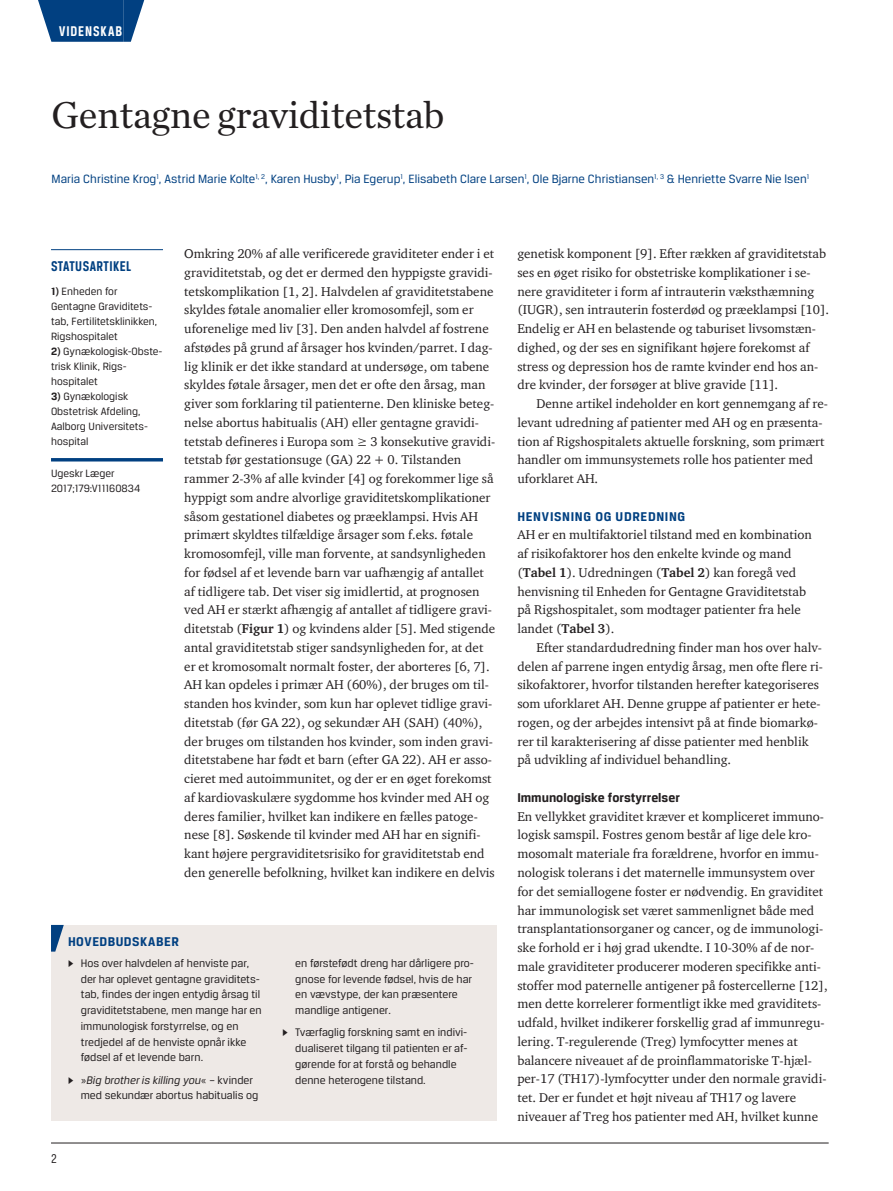
<style>
.page{position:relative;width:893px;height:1191px;background:#fff}
.page>*{position:absolute;margin:0;border:0;box-sizing:border-box;transform-origin:0 0}
.t1{font:39px "Chronicle Text G1";letter-spacing:-.01em;color:#231f20}
.t2{font:700 15px "Breuer Condensed";letter-spacing:.03em;color:#014081}
.t3{font:700 15px "Breuer Condensed";letter-spacing:.065em;color:#fff}
.t4{font:700 13.5px "Breuer Text";letter-spacing:.045em;color:#014081}
.t5{font:700 13.5px "Breuer Text";color:#231f20}
.t6{font:13.5px "Breuer Condensed";color:#231f20}
.t7{font:13.05px/18.8px "ITC Charter Com";color:#231f20}
.t8{font:12.75px "Breuer Text";color:#014081}
.t9{font:11.7px/15.8px "Breuer Text";color:#231f20}
.t10{font:11.25px/15px "Breuer Text";color:#231f20}
.s1{font-weight:700}
.s2{font-family:"Greta Text"}
.s3{font-style:italic}
</style>
<div class="page">
<hr style="left:51px;top:1142px;width:778px;height:1px;background:#231f20">
<div style="left:59px;top:0;width:64px;height:42px;background:#014081"></div>
<svg style="left:38px;top:0;width:21px;height:42px"></svg>
<svg style="left:123px;top:0;width:21px;height:42px"></svg>
<hr style="left:51px;top:249px;width:112px;height:1px;background:#014081">
<hr style="left:51px;top:458px;width:112px;height:3px;background:#014081">
<div style="left:51px;top:925px;width:445px;height:195px;background:#eee9e6"></div>
<svg style="left:51px;top:925px;width:13px;height:26px"></svg>
<p class="t3" style="left:59px;top:23px;width:65px">VIDENSKAB</p>
<h1 class="t1" style="left:52px;top:86px;width:395px">Gentagne graviditetstab</h1>
<p class="t8" style="left:52px;top:172px;width:759px">Maria Christine Krog<sup>1</sup>, Astrid Marie Kolte<sup>1,</sup> <sup>2</sup>, Karen Husby<sup>1</sup>, Pia Egerup<sup>1</sup>, Elisabeth Clare Larsen<sup>1</sup>, Ole Bjarne Christiansen<sup>1,</sup> <sup>3</sup> &amp; Henriette Svarre Nie lsen<sup>1</sup></p>
<p class="t7" style="left:184px;top:244px;width:313px">Omkring 20% af alle verificerede graviditeter ender i et graviditetstab, og det er dermed den hyppigste gravidi&shy;tetskomplikation [1, 2]. Halvdelen af graviditetstabene skyldes føtale anomalier eller kromosomfejl, som er uforenelige med liv [3]. Den anden halvdel af fostrene afstødes på grund af årsager hos kvinden/parret. I dag&shy;lig klinik er det ikke standard at undersøge, om tabene skyldes føtale årsager, men det er ofte den årsag, man giver som forklaring til patienterne. Den kliniske beteg&shy;nelse abortus habitualis (AH) eller gentagne gravidi&shy;tetstab defineres i Europa som ≥ 3 konsekutive gravidi&shy;tetstab før gestationsuge (GA) 22 + 0. Tilstanden rammer 2-3% af alle kvinder [4] og forekommer lige så hyppigt som andre alvorlige graviditetskomplikationer såsom gestationel diabetes og præeklampsi. Hvis AH primært skyldtes tilfældige årsager som f.eks. føtale kromosomfejl, ville man forvente, at sandsynligheden for fødsel af et levende barn var uafhængig af antallet af tidligere tab. Det viser sig imidlertid, at prognosen ved AH er stærkt afhængig af antallet af tidligere gravi&shy;ditetstab (<span class="s1">Figur 1</span>) og kvindens alder [5]. Med stigende antal graviditetstab stiger sandsynligheden for, at det er et kromosomalt normalt foster, der aborteres [6, 7].<br>AH kan opdeles i primær AH (60%), der bruges om til&shy;standen hos kvinder, som kun har oplevet tidlige gravi&shy;ditetstab (før GA 22), og sekundær AH (SAH) (40%), der bruges om tilstanden hos kvinder, som inden gravi&shy;ditetstabene har født et barn (efter GA 22). AH er asso&shy;cieret med autoimmunitet, og der er en øget forekomst af kardiovaskulære sygdomme hos kvinder med AH og deres familier, hvilket kan indikere en fælles patoge&shy;nese [8]. Søskende til kvinder med AH har en signifi&shy;kant højere pergraviditetsrisiko for graviditetstab end den generelle befolkning, hvilket kan indikere en delvis</p>
<p class="t7" style="left:517px;top:244px;width:313px">genetisk komponent [9]. Efter rækken af graviditetstab ses en øget risiko for obstetriske komplikationer i se&shy;nere graviditeter i form af intrauterin væksthæmning (IUGR), sen intrauterin fosterdød og præeklampsi [10].<br>Endelig er AH en belastende og taburiset livsomstæn&shy;dighed, og der ses en signifikant højere forekomst af stress og depression hos de ramte kvinder end hos an&shy;dre kvinder, der forsøger at blive gravide [11].</p>
<p class="t2" style="left:51px;top:258px;width:82px">STATUSARTIKEL</p>
<p class="t10" style="left:51px;top:284px;width:108px"><span class="s1">1)</span> Enheden for<br>Gentagne Graviditets&shy;tab, Fertilitetsklinikken,<br>Rigshospitalet</p>
<p class="t10" style="left:51px;top:344px;width:113px"><span class="s1">2)</span> Gynækologisk-Obste&shy;trisk Klinik, Rigs&shy;hospitalet</p>
<p class="t10" style="left:51px;top:389px;width:98px"><span class="s1">3)</span> Gynækologisk<br>Obstetrisk Afdeling,<br>Aalborg Universitets&shy;hospital</p>
<p class="t10" style="left:51px;top:465px;width:91px">Ugeskr Læger<br>2017;179:V11160834</p>
<p class="t7" style="left:517px;top:394px;width:312px;text-indent:19px">Denne artikel indeholder en kort gennemgang af re&shy;levant udredning af patienter med AH og en præsenta&shy;tion af Rigshospitalets aktuelle forskning, som primært handler om immunsystemets rolle hos patienter med uforklaret AH.</p>
<p class="t4" style="left:517px;top:508px;width:169px">HENVISNING OG UDREDNING</p>
<p class="t7" style="left:517px;top:525px;width:296px">AH er en multifaktoriel tilstand med en kombination af risikofaktorer hos den enkelte kvinde og mand (<span class="s1">Tabel 1</span>). Udredningen (<span class="s1">Tabel 2</span>) kan foregå ved henvisning til Enheden for Gentagne Graviditetstab på Rigshospitalet, som modtager patienter fra hele landet (<span class="s1">Tabel 3</span>).</p>
<p class="t7" style="left:517px;top:638px;width:307px;text-indent:19px">Efter standardudredning finder man hos over halv&shy;delen af parrene ingen entydig årsag, men ofte flere ri&shy;sikofaktorer, hvorfor tilstanden herefter kategoriseres som uforklaret AH. Denne gruppe af patienter er hete&shy;rogen, og der arbejdes intensivt på at finde biomarkø&shy;rer til karakterisering af disse patienter med henblik på udvikling af individuel behandling.</p>
<p class="t5" style="left:517px;top:790px;width:164px">Immunologiske forstyrrelser</p>
<p class="t7" style="left:517px;top:806px;width:312px">En vellykket graviditet kræver et kompliceret immuno&shy;logisk samspil. Fostres genom består af lige dele kro&shy;mosomalt materiale fra forældrene, hvorfor en immu&shy;nologisk tolerans i det maternelle immunsystem over for det semiallogene foster er nødvendig. En graviditet har immunologisk set været sammenlignet både med transplantationsorganer og cancer, og de immunologi&shy;ske forhold er i høj grad ukendte. I 10-30% af de nor&shy;male graviditeter producerer moderen specifikke anti&shy;stoffer mod paternelle antigener på fostercellerne [12], men dette korrelerer formentligt ikke med graviditets&shy;udfald, hvilket indikerer forskellig grad af immunregu&shy;lering. T-regulerende (Treg) lymfocytter menes at balancere niveauet af de proinflammatoriske T-hjæl&shy;per-17 (TH17)-lymfocytter under den normale gravidi&shy;tet. Der er fundet et højt niveau af TH17 og lavere niveauer af Treg hos patienter med AH, hvilket kunne</p>
<p class="t4" style="left:68px;top:934px;width:112px">HOVEDBUDSKABER</p>
<p class="t9" style="left:295px;top:955px;width:180px">en førstefødt dreng har dårligere pro&shy;gnose for levende fødsel, hvis de har en vævstype, der kan præsentere mandlige antigener.</p>
<p class="t9" style="left:295px;top:1024px;width:174px;text-indent:-13px"><span class="s2">▶</span> Tværfaglig forskning samt en indivi&shy;dualiseret tilgang til patienten er af&shy;gørende for at forstå og behandle denne heterogene tilstand.</p>
<p class="t9" style="left:81px;top:955px;width:182px;text-indent:-13px"><span class="s2">▶</span> Hos over halvdelen af henviste par, der har oplevet gentagne graviditets&shy;tab, findes der ingen entydig årsag til graviditetstabene, men mange har en immunologisk forstyrrelse, og en tredjedel af de henviste opnår ikke fødsel af et levende barn.</p>
<p class="t9" style="left:81px;top:1071px;width:179px;text-indent:-13px"><span class="s2">▶</span> »<span class="s3">Big brother is killing you</span>« – kvinder med sekundær abortus habitualis og</p>
<p class="t6" style="left:51px;top:1150px;width:7px">2</p>
</div>
